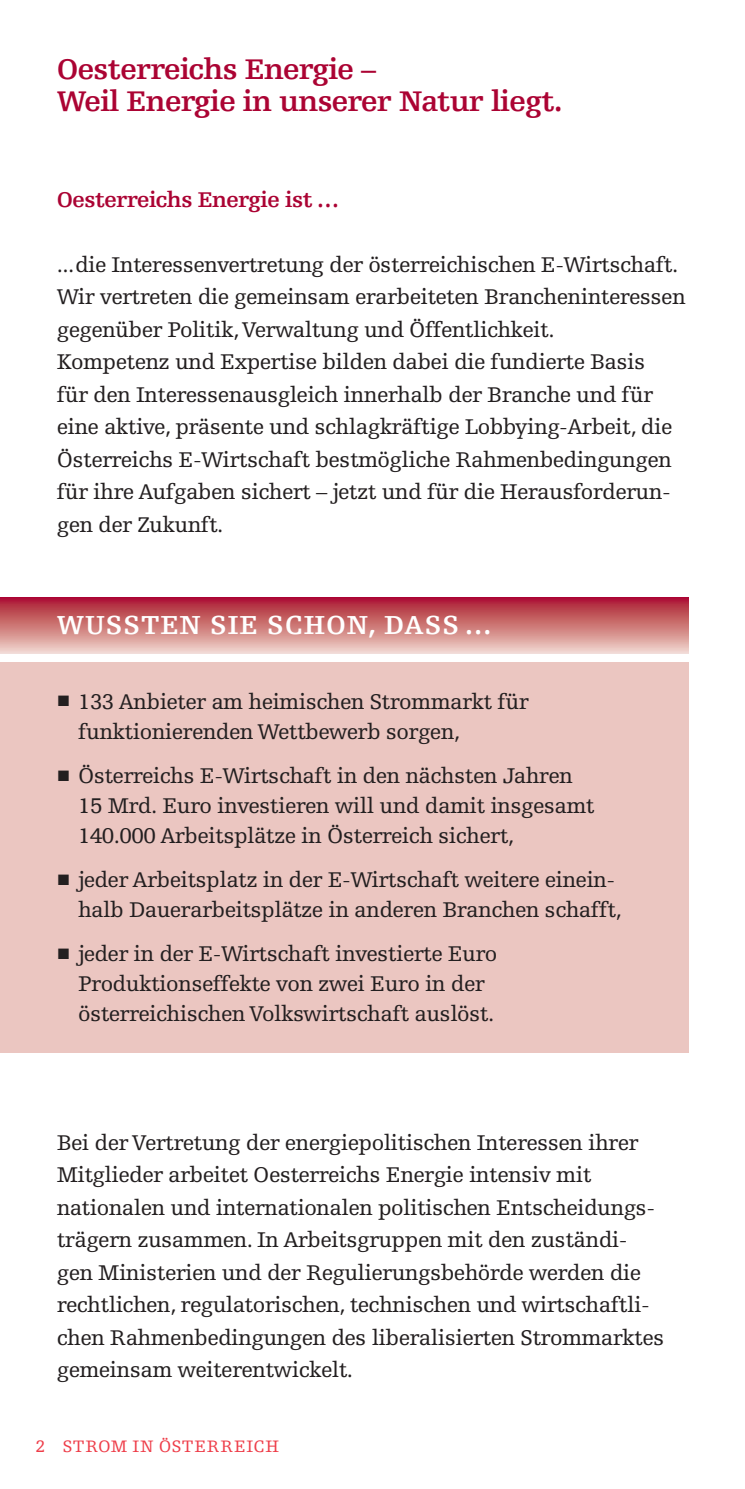
<style>
.page{position:relative;width:745px;height:1489px;background:#fff}
.page>*{position:absolute;margin:0;border:0;box-sizing:border-box;transform-origin:0 0}
.t1{font:700 30px/32.5px "Egyptienne FLT Std";letter-spacing:-.025em;color:#ab0333}
.t2{font:700 27.5px "Egyptienne FLT Std";letter-spacing:.03em;color:#fff}
.t3{font:22.5px/32.5px "Egyptienne FLT Std";letter-spacing:-.025em;color:#231f20}
.t4{font:700 22.5px "Egyptienne FLT Std";letter-spacing:-.025em;color:#ab0333}
.t5{font:17.5px "Egyptienne FLT Std";color:#ee3d49}
.s1{font-family:"Arial"}
</style>
<div class="page">
<div style="left:0;top:597px;width:687px;height:56px;background:linear-gradient(to bottom,#aa1329,#eed3c5)"></div>
<div style="left:0;top:662px;width:687px;height:390px;background:#ebc6c1"></div>
<h1 class="t1" style="left:57px;top:53px;width:507px">Oesterreichs Energie –<br>Weil Energie in unserer Natur liegt.</h1>
<p class="t4" style="left:57px;top:187px;width:284px">Oesterreichs Energie ist …</p>
<p class="t3" style="left:57px;top:248px;width:630px">...die Interessenvertretung der österreichischen E-Wirtschaft.<br>Wir vertreten die gemeinsam erarbeiteten Brancheninteressen gegenüber Politik, Verwaltung und Öffentlichkeit.<br>Kompetenz und Expertise bilden dabei die fundierte Basis<br>für den Interessenausgleich innerhalb der Branche und für eine aktive, präsente und schlagkräftige Lobbying-Arbeit, die Österreichs E-Wirtschaft bestmögliche Rahmenbedingungen für ihre Aufgaben sichert – jetzt und für die Herausforderun&shy;gen der Zukunft.</p>
<p class="t2" style="left:57px;top:610px;width:47px">Wuss</p>
<p class="t2" style="left:141px;top:610px;width:352px">ten Sie schon, dass …</p>
<p class="t3" style="left:78px;top:686px;width:452px;line-height:30px;text-indent:-21px"><span class="s1">■</span> 133 Anbieter am heimischen Strommarkt für funktionierenden Wettbewerb sorgen,</p>
<p class="t3" style="left:78px;top:761px;width:518px;line-height:30px;text-indent:-21px"><span class="s1">■</span> Österreichs E-Wirtschaft in den nächsten Jahren<br>15 Mrd. Euro investieren will und damit insgesamt<br>140.000 Arbeitsplätze in Österreich sichert,</p>
<p class="t3" style="left:57px;top:865px;width:566px;line-height:30px;text-align:right"><span class="s1">■</span> jeder Arbeitsplatz in der E-Wirtschaft weitere einein&shy;halb Dauerarbeitsplätze in anderen Branchen schafft,</p>
<p class="t3" style="left:78px;top:939px;width:420px;line-height:30px;text-indent:-21px"><span class="s1">■</span> jeder in der E-Wirtschaft investierte Euro<br>Produktionseffekte von zwei Euro in der österreichischen Volkswirtschaft auslöst.</p>
<p class="t3" style="left:57px;top:1126px;width:608px">Bei der Vertretung der energiepolitischen Interessen ihrer Mitglieder arbeitet Oesterreichs Energie intensiv mit nationalen und internationalen politischen Entscheidungs&shy;trägern zusammen. In Arbeitsgruppen mit den zuständi&shy;gen Ministerien und der Regulierungsbehörde werden die rechtlichen, regulatorischen, technischen und wirtschaftli&shy;chen Rahmenbedingungen des liberalisierten Strommarktes gemeinsam weiterentwickelt.</p>
<p class="t5" style="left:35px;top:1436px;width:25px">2 strom</p>
<p class="t5" style="left:132px;top:1436px;width:40px">in österreich</p>
</div>
